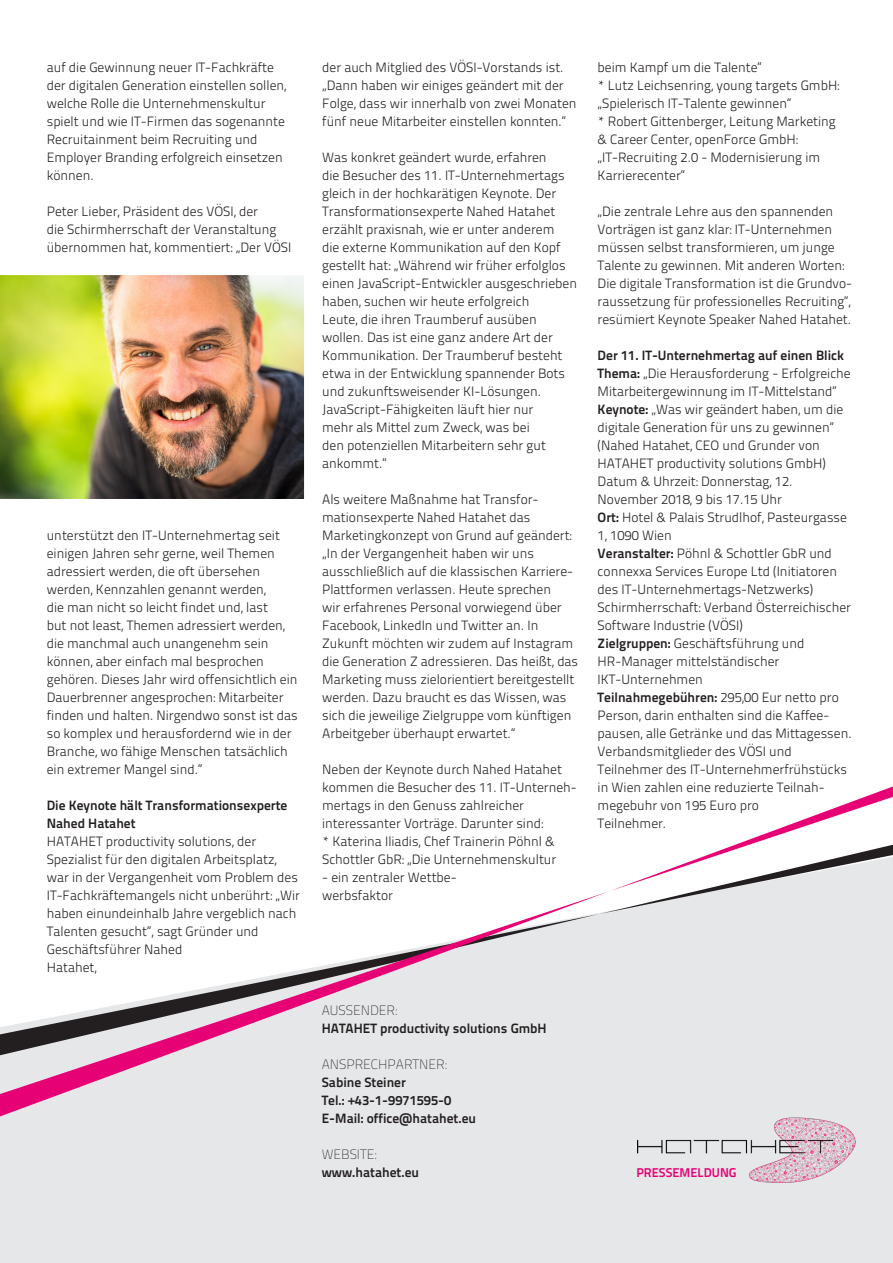
<style>
.page{position:relative;width:893px;height:1263px;background:#fff}
.page>*{position:absolute;margin:0;border:0;box-sizing:border-box;transform-origin:0 0}
.t1{font:13.5px/18px "Titillium Text 25 L 250 wt";color:#231f20}
.t2{font:13.5px/18px "Titillium Text 25 L 800 wt";color:#231f20}
.t3{font:13.5px "Titillium Text 25 L 1 wt";color:#231f20}
.t4{font:12.75px "Titillium Text 25 L 800 wt";color:#e60274}
.s1{font-family:"Titillium Text 25 L 800 wt"}
.s2{font-family:"Titillium Text 25 L 250 wt"}
</style>
<div class="page">
<div style="left:0;top:1116px;width:893px;height:147px;background:#e6e7e9"></div>
<svg style="left:0;top:786px;width:893px;height:330px;fill:#e6e7e9"></svg>
<img style="left:638px;top:1118px;width:217px;height:65px">
<img style="left:0;top:275px;width:305px;height:224px">
<p class="t1" style="left:47px;top:58px;width:241px">auf die Gewinnung neuer IT-Fachkräfte der digitalen Generation einstellen sollen, welche Rolle die Unternehmenskultur spielt und wie IT-Firmen das sogenannte Recruitainment beim Recruiting und Employer Branding erfolgreich einsetzen können.</p>
<p class="t1" style="left:47px;top:202px;width:246px">Peter Lieber, Präsident des VÖSI, der<br>die Schirmherrschaft der Veranstaltung übernommen hat, kommentiert: „Der VÖSI</p>
<p class="t1" style="left:47px;top:526px;width:252px">unterstützt den IT-Unternehmertag seit einigen Jahren sehr gerne, weil Themen adressiert werden, die oft übersehen werden, Kennzahlen genannt werden,<br>die man nicht so leicht findet und, last<br>but not least, Themen adressiert werden, die manchmal auch unangenehm sein können, aber einfach mal besprochen gehören. Dieses Jahr wird offensichtlich ein Dauerbrenner angesprochen: Mitarbeiter finden und halten. Nirgendwo sonst ist das so komplex und herausfordernd wie in der Branche, wo fähige Menschen tatsächlich ein extremer Mangel sind.“</p>
<p class="t2" style="left:47px;top:795px;width:242px">Die Keynote hält Transformationsexperte<br>Nahed Hatahet</p>
<p class="t1" style="left:47px;top:831px;width:255px">HATAHET productivity solutions, der Spezialist für den digitalen Arbeitsplatz, war in der Vergangenheit vom Problem des IT-Fachkräftemangels nicht unberührt: „Wir haben einundeinhalb Jahre vergeblich nach Talenten gesucht“, sagt Gründer und Geschäftsführer Nahed<br>Hatahet,</p>
<p class="t1" style="left:322px;top:57px;width:256px">der auch Mitglied des VÖSI-Vorstands ist. „Dann haben wir einiges geändert mit der Folge, dass wir innerhalb von zwei Monaten fünf neue Mitarbeiter einstellen konnten.“</p>
<p class="t1" style="left:322px;top:147px;width:256px">Was konkret geändert wurde, erfahren<br>die Besucher des 11. IT-Unternehmertags gleich in der hochkarätigen Keynote. Der Transformationsexperte Nahed Hatahet erzählt praxisnah, wie er unter anderem<br>die externe Kommunikation auf den Kopf gestellt hat: „Während wir früher erfolglos einen JavaScript-Entwickler ausgeschrieben haben, suchen wir heute erfolgreich<br>Leute, die ihren Traumberuf ausüben wollen. Das ist eine ganz andere Art der Kommunikation. Der Traumberuf besteht etwa in der Entwicklung spannender Bots und zukunftsweisender KI-Lösungen.<br>JavaScript-Fähigkeiten läuft hier nur<br>mehr als Mittel zum Zweck, was bei<br>den potenziellen Mitarbeitern sehr gut ankommt.“</p>
<p class="t1" style="left:322px;top:489px;width:257px">Als weitere Maßnahme hat Transfor&shy;mationsexperte Nahed Hatahet das Marketingkonzept von Grund auf geändert: „In der Vergangenheit haben wir uns ausschließlich auf die klassischen Karriere-Plattformen verlassen. Heute sprechen<br>wir erfahrenes Personal vorwiegend über Facebook, LinkedIn und Twitter an. In Zukunft möchten wir zudem auf Instagram die Generation Z adressieren. Das heißt, das Marketing muss zielorientiert bereitgestellt werden. Dazu braucht es das Wissen, was sich die jeweilige Zielgruppe vom künftigen Arbeitgeber überhaupt erwartet.“</p>
<p class="t1" style="left:322px;top:759px;width:256px">Neben der Keynote durch Nahed Hatahet kommen die Besucher des 11. IT-Unterneh&shy;mertags in den Genuss zahlreicher interessanter Vorträge. Darunter sind:<br>* Katerina Iliadis, Chef Trainerin Pöhnl &amp; Schottler GbR: „Die Unternehmenskultur</p>
<p class="t1" style="left:322px;top:867px;width:136px">- ein zentraler Wettbe&shy;werbsfaktor</p>
<p class="t1" style="left:598px;top:57px;width:243px">beim Kampf um die Talente“<br>* Lutz Leichsenring, young targets GmbH: „Spielerisch IT-Talente gewinnen“<br>* Robert Gittenberger, Leitung Marketing &amp; Career Center, openForce GmbH: „IT-Recruiting 2.0 - Modernisierung im Karrierecenter“</p>
<p class="t1" style="left:598px;top:201px;width:256px">„Die zentrale Lehre aus den spannenden Vorträgen ist ganz klar: IT-Unternehmen müssen selbst transformieren, um junge Talente zu gewinnen. Mit anderen Worten:<br>Die digitale Transformation ist die Grundvo&shy;raussetzung für professionelles Recruiting“, resümiert Keynote Speaker Nahed Hatahet.</p>
<p class="t2" style="left:598px;top:345px;width:248px">Der 11. IT-Unternehmertag auf einen Blick</p>
<p class="t1" style="left:598px;top:363px;width:255px"><span class="s1">Thema:</span> „Die Herausforderung - Erfolgreiche Mitarbeitergewinnung im IT-Mittelstand“ <span class="s1">Keynote:</span> „Was wir geändert haben, um die digitale Generation für uns zu gewinnen“ (Nahed Hatahet, CEO und Grunder von HATAHET productivity solutions GmbH)<br>Datum &amp; Uhrzeit: Donnerstag, 12.<br>November 2018, 9 bis 17.15 Uhr<br><span class="s1">Ort:</span> Hotel &amp; Palais Strudlhof, Pasteurgasse 1, 1090 Wien<br><span class="s1">Veranstalter:</span> Pöhnl &amp; Schottler GbR und connexxa Services Europe Ltd (Initiatoren des IT-Unternehmertags-Netzwerks)<br>Schirmherrschaft: Verband Österreichischer Software Industrie (VÖSI)<br><span class="s1">Zielgruppen:</span> Geschäftsführung und HR-Manager mittelständischer IKT-Unternehmen</p>
<p class="t2" style="left:598px;top:687px;width:243px">Teilnahmegebühren: <span class="s2">295,00 Eur netto pro</span></p>
<p class="t1" style="left:598px;top:705px;width:256px">Person, darin enthalten sind die Kaffee&shy;pausen, alle Getränke und das Mittagessen.<br>Verbandsmitglieder des VÖSI und Teilnehmer des IT-Unternehmerfrühstücks in Wien zahlen eine reduzierte Teilnah&shy;megebuhr von 195 Euro pro<br>Teilnehmer.</p>
<p class="t3" style="left:322px;top:1001px;width:77px">AUSSENDER:</p>
<p class="t2" style="left:322px;top:1018px;width:226px">HATAHET productivity solutions GmbH</p>
<p class="t3" style="left:322px;top:1055px;width:126px">ANSPRECHPARTNER:</p>
<p class="t2" style="left:322px;top:1072px;width:156px">Sabine Steiner<br>Tel.: +43-1-9971595-0<br>E-Mail: office@hatahet.eu</p>
<p class="t3" style="left:322px;top:1145px;width:56px">WEBSITE:</p>
<p class="t2" style="left:322px;top:1162px;width:99px">www.hatahet.eu</p>
<p class="t4" style="left:636px;top:1163px;width:102px">PRESSEMELDUNG</p>
</div>
